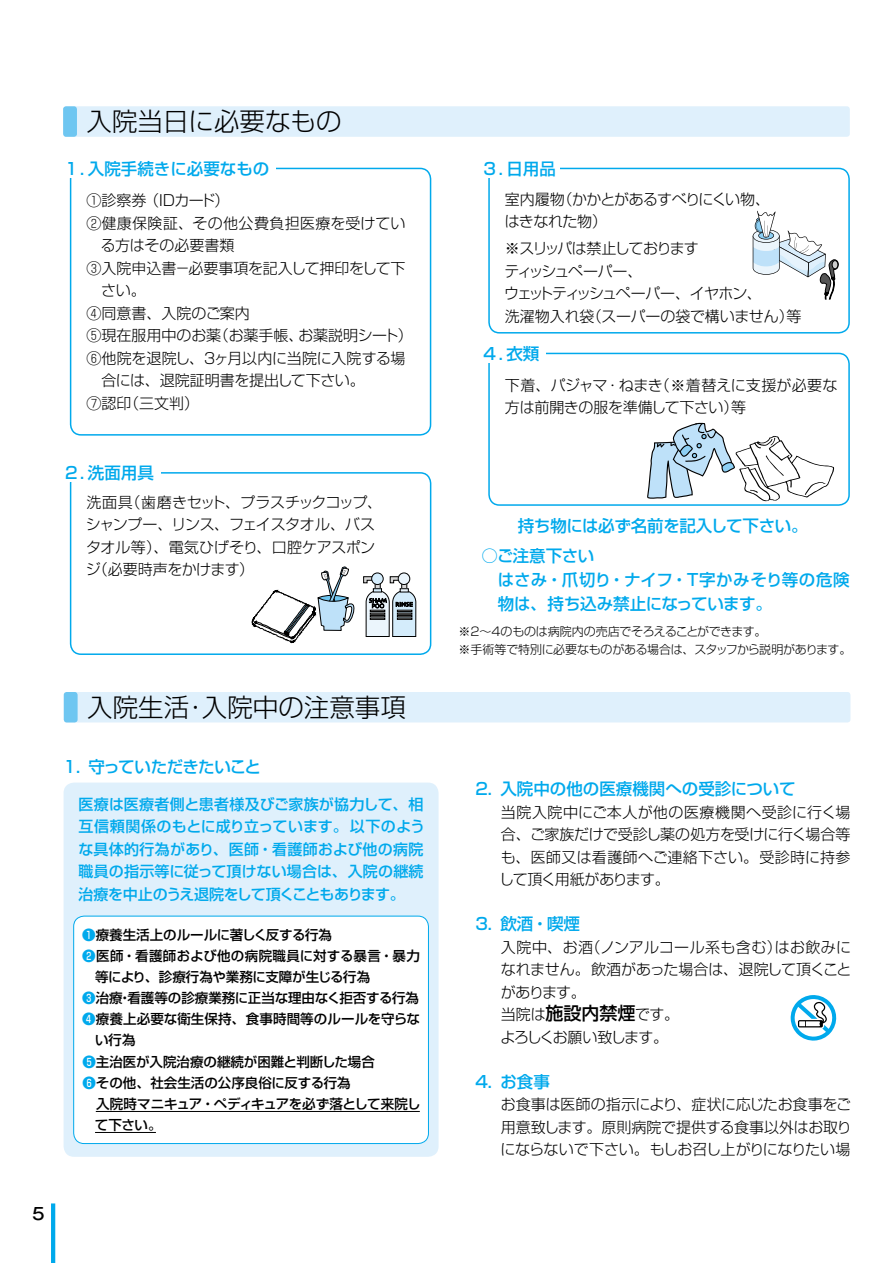
<style>
.page{position:relative;width:893px;height:1263px;background:#fff}
.page>*{position:absolute;margin:0;border:0;box-sizing:border-box;transform-origin:0 0}
.t1{font:300 25.5px "Shin Go Pro";color:#000}
.t2{font:500 16.5px/24px "Shin Go Pro";color:#00a9ec}
.t3{font:500 16.5px "Shin Go Pro";letter-spacing:-.025em;color:#00a9ec}
.t4{font:500 16.5px "Shin Go Pro";letter-spacing:-.04em;color:#00a9ec}
.t5{font:500 16.5px "Gothic MB101 Pro";color:#000}
.t6{font:300 15px/22.5px "Shin Go Pro";letter-spacing:-.015em;color:#000}
.t7{font:500 15px/22.5px "Shin Go Pro";letter-spacing:-.01em;color:#00a9ec;text-align:justify}
.t8{font:300 15px/22.5px "Shin Go Pro";letter-spacing:-.035em;color:#000}
.t9{font:300 15px/22.5px "Shin Go Pro";letter-spacing:-.04em;color:#000}
.t10{font:300 15px "Shin Go Pro";letter-spacing:.025em;color:#000}
.t11{font:300 15px "Shin Go Pro";letter-spacing:-.045em;color:#000}
.t12{font:500 13.5px "Shin Go Pro";color:#000}
.t13{font:500 13.5px "Shin Go Pro";letter-spacing:-.02em;color:#000}
.t14{font:500 13.5px "Shin Go Pro";letter-spacing:.025em;color:#000}
.t15{font:300 12px/18px "Shin Go Pro";letter-spacing:-.02em;color:#000}
.s1{color:#00a9ec}
.s2{font-weight:500;font-size:18px}
</style>
<div class="page">
<div style="left:63px;top:106px;width:787px;height:31px;background:#dff0fc;border-radius:3px"></div>
<div style="left:63px;top:106px;width:14px;height:31px;background:#6ec6f1;border-radius:3px"></div>
<div style="left:70px;top:168px;width:361px;height:268px;border:2px solid #00a9ec;border-radius:10px"></div>
<div style="left:63px;top:159px;width:213px;height:18px;background:#fff"></div>
<svg style="left:647px;top:423px;width:187px;height:78px"></svg>
<div style="left:488px;top:353px;width:362px;height:153px;border:2px solid #00a9ec;border-radius:10px"></div>
<div style="left:482px;top:344px;width:64px;height:18px;background:#fff"></div>
<div style="left:488px;top:168px;width:362px;height:166px;border:2px solid #00a9ec;border-radius:10px"></div>
<div style="left:482px;top:159px;width:78px;height:18px;background:#fff"></div>
<svg style="left:753px;top:211px;width:86px;height:89px"></svg>
<div style="left:832px;top:261px;width:6px;height:8px;background:#cdcdcd;border-radius:50%"></div>
<div style="left:832px;top:260px;width:6px;height:9px;border:1px solid #000;border-radius:50%"></div>
<div style="left:70px;top:472px;width:361px;height:183px;border:2px solid #00a9ec;border-radius:10px"></div>
<div style="left:63px;top:464px;width:98px;height:18px;background:#fff"></div>
<svg style="left:372px;top:573px;width:11px;height:11px"></svg>
<div style="left:371px;top:572px;width:13px;height:13px;border:1px solid #000;border-radius:50%"></div>
<svg style="left:398px;top:573px;width:12px;height:11px"></svg>
<div style="left:398px;top:572px;width:12px;height:13px;border:1px solid #000;border-radius:50%"></div>
<svg style="left:363px;top:576px;width:54px;height:61px"></svg>
<svg style="left:251px;top:566px;width:104px;height:78px"></svg>
<div style="left:64px;top:692px;width:786px;height:30px;background:#dff0fc;border-radius:3px"></div>
<div style="left:64px;top:692px;width:14px;height:30px;background:#6ec6f1;border-radius:3px"></div>
<div style="left:64px;top:782px;width:375px;height:375px;background:#dff0fc;border-radius:10px"></div>
<div style="left:74px;top:916px;width:354px;height:227px;background:#fff;border-radius:10px"></div>
<div style="left:73px;top:916px;width:356px;height:228px;border:1px solid #00a9ec;border-radius:10px"></div>
<hr style="left:96px;top:1111px;width:324px;height:1px;background:#000">
<hr style="left:95px;top:1132px;width:61px;height:1px;background:#000">
<svg style="left:790px;top:995px;width:47px;height:46px"></svg>
<hr style="left:51px;top:1203px;width:4px;height:60px;background:#00a9ec">
<h1 class="t1" style="left:87px;top:101px;width:256px">入院当日に必要なもの</h1>
<p class="t2" style="left:63px;top:154px;width:208px">１．入院手続きに必要なもの</p>
<p class="t11" style="left:87px;top:188px;width:145px">①診察券（ＩＤカード）</p>
<p class="t10" style="left:87px;top:211px;width:320px">②健康保険証、その他公費負担医療を受けてい</p>
<p class="t6" style="left:101px;top:232px;width:135px">る方はその必要書類</p>
<p class="t6" style="left:87px;top:255px;width:320px">③入院申込書－必要事項を記入して押印をして下</p>
<p class="t6" style="left:101px;top:277px;width:46px">さい。</p>
<p class="t6" style="left:87px;top:300px;width:165px">④同意書、入院のご案内</p>
<p class="t6" style="left:87px;top:322px;width:328px">⑤現在服用中のお薬（お薬手帳、お薬説明シート）</p>
<p class="t6" style="left:87px;top:345px;width:320px">⑥他院を退院し、３ヶ月以内に当院に入院する場</p>
<p class="t6" style="left:102px;top:367px;width:265px">合には、退院証明書を提出して下さい。</p>
<p class="t6" style="left:87px;top:390px;width:114px">⑦認印（三文判）</p>
<p class="t2" style="left:63px;top:459px;width:92px">２．洗面用具</p>
<p class="t6" style="left:86px;top:489px;width:298px">洗面具（歯磨きセット、プラスチックコップ、シャンプー、リンス、フェイスタオル、バスタオル等）、電気ひげそり、口腔ケアスポンジ（必要時声をかけます）</p>
<h1 class="t1" style="left:87px;top:686px;width:320px">入院生活・入院中の注意事項</h1>
<p class="t4" style="left:62px;top:753px;width:201px">１．守っていただきたいこと</p>
<p class="t7" style="left:78px;top:791px;width:348px">医療は医療者側と患者様及びご家族が協力して、相互信頼関係のもとに成り立っています。以下のような具体的行為があり、医師・看護師および他の病院職員の指示等に従って頂けない場合は、入院の継続治療を中止のうえ退院をして頂くこともあります。</p>
<p class="t12" style="left:82px;top:924px;width:251px"><span class="s1">❶</span>療養生活上のルールに著しく反する行為</p>
<p class="t14" style="left:82px;top:945px;width:339px"><span class="s1">❷</span>医師・看護師および他の病院職員に対する暴言・暴力</p>
<p class="t13" style="left:95px;top:966px;width:277px">等により、診療行為や業務に支障が生じる行為</p>
<p class="t12" style="left:82px;top:987px;width:338px"><span class="s1">❸</span>治療・看護等の診療業務に正当な理由なく拒否する行為</p>
<p class="t12" style="left:82px;top:1008px;width:339px"><span class="s1">❹</span>療養上必要な衛生保持、食事時間等のルールを守らな</p>
<p class="t12" style="left:95px;top:1029px;width:42px">い行為</p>
<p class="t12" style="left:82px;top:1050px;width:294px"><span class="s1">❺</span>主治医が入院治療の継続が困難と判断した場合</p>
<p class="t12" style="left:82px;top:1071px;width:270px"><span class="s1">❻</span>その他、社会生活の公序良俗に反する行為</p>
<p class="t13" style="left:96px;top:1092px;width:326px">入院時マニキュア・ペディキュアを必ず落として来院し</p>
<p class="t12" style="left:95px;top:1113px;width:68px">て下さい。</p>
<p class="t5" style="left:30px;top:1200px;width:18px">５</p>
<p class="t2" style="left:482px;top:154px;width:76px">３．日用品</p>
<p class="t9" style="left:505px;top:186px;width:267px">室内履物（かかとがあるすべりにくい物、はきなれた物）</p>
<p class="t8" style="left:504px;top:235px;width:299px">※スリッパは禁止しております<br>ティッシュペーパー、<br>ウェットティッシュペーパー、イヤホン、<br>洗濯物入れ袋（スーパーの袋で構いません）等</p>
<p class="t2" style="left:482px;top:339px;width:59px">４．衣類</p>
<p class="t6" style="left:505px;top:372px;width:334px">下着、パジャマ・ねまき（※着替えに支援が必要な方は前開きの服を準備して下さい）等</p>
<p class="t3" style="left:518px;top:512px;width:291px">持ち物には必ず名前を記入して下さい。</p>
<p class="t2" style="left:498px;top:541px;width:353px;text-indent:-16px">○ご注意下さい<br>はさみ・爪切り・ナイフ・Ｔ字かみそり等の危険物は、持ち込み禁止になっています。</p>
<p class="t15" style="left:459px;top:620px;width:394px">※2～4のものは病院内の売店でそろえることができます。<br>※手術等で特別に必要なものがある場合は、スタッフから説明があります。</p>
<p class="t2" style="left:473px;top:775px;width:324px">２．入院中の他の医療機関への受診について</p>
<p class="t6" style="left:499px;top:799px;width:353px;text-align:justify">当院入院中にご本人が他の医療機関へ受診に行く場合、ご家族だけで受診し薬の処方を受けに行く場合等も、医師又は看護師へご連絡下さい。受診時に持参して頂く用紙があります。</p>
<p class="t2" style="left:473px;top:910px;width:108px">３．飲酒・喫煙</p>
<p class="t6" style="left:500px;top:934px;width:353px">入院中、お酒（ノンアルコール系も含む）はお飲みになれません。飲酒があった場合は、退院して頂くことがあります。<br>当院は<span class="s2">施設内禁煙</span>です。<br>よろしくお願い致します。</p>
<p class="t2" style="left:473px;top:1067px;width:78px">４．お食事</p>
<p class="t6" style="left:500px;top:1091px;width:353px;text-align:justify">お食事は医師の指示により、症状に応じたお食事をご用意致します。原則病院で提供する食事以外はお取りにならないで下さい。もしお召し上がりになりたい場</p>
</div>
